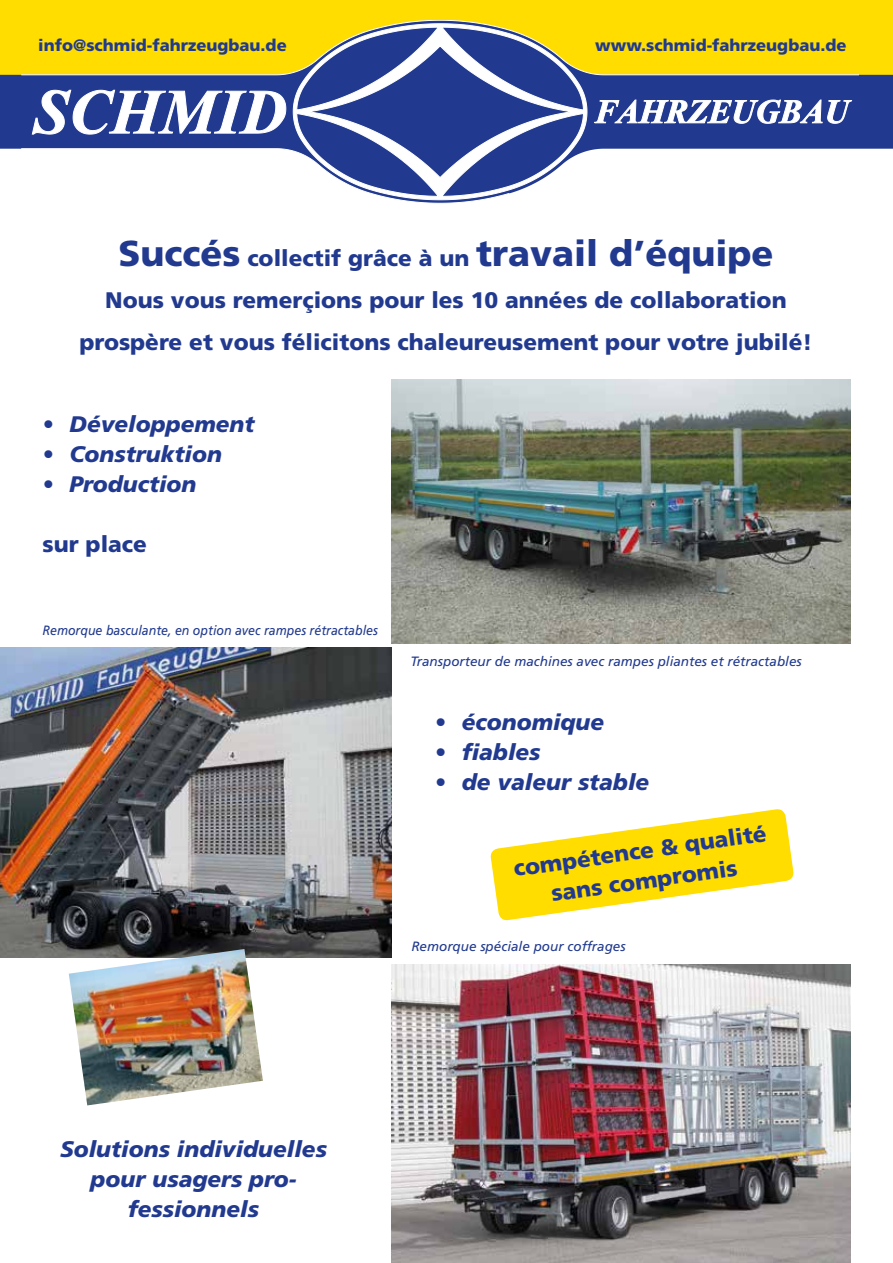
<style>
.page{position:relative;width:893px;height:1263px;background:#fff}
.page>*{position:absolute;margin:0;border:0;box-sizing:border-box;transform-origin:0 0}
.t1{font:900 36px "Frutiger";color:#213a8f}
.t2{font:900 22.5px/42px "Frutiger";color:#213a8f;text-align:center}
.t3{font:italic 900 22.5px/30px "Frutiger";color:#213a8f;text-align:center}
.t4{font:900 16.5px "Frutiger";color:#213a8f}
.t5{font:italic 13.5px "Frutiger";color:#213a8f}
.t6{font:italic 13.5px "Frutiger";color:#213a8f;scale:.92 1}
.s1{font-size:22.5px}
</style>
<div class="page">
<div style="left:0;top:0;width:893px;height:85px;background:#fd0"></div>
<img style="left:391px;top:964px;width:459px;height:299px">
<img style="left:391px;top:379px;width:459px;height:264px">
<div style="left:0;top:74px;width:893px;height:75px;background:#213a8f"></div>
<svg style="left:21px;top:20px;width:838px;height:183px"></svg>
<svg style="left:297px;top:27px;width:287px;height:170px"></svg>
<svg style="left:255px;top:94px;width:21px;height:37px"></svg>
<svg style="left:625px;top:107px;width:6px;height:7px"></svg>
<svg style="left:675px;top:102px;width:7px;height:9px"></svg>
<svg style="left:786px;top:101px;width:11px;height:22px"></svg>
<svg style="left:810px;top:107px;width:6px;height:7px"></svg>
<img style="left:0;top:648px;width:391px;height:310px">
<img style="left:69px;top:949px;width:194px;height:156px">
<svg style="left:490px;top:809px;width:304px;height:112px"></svg>
<p class="t4" style="left:38px;top:36px;width:250px">info@schmid-fahrzeugbau.de</p>
<p class="t4" style="left:595px;top:36px;width:253px">www.schmid-fahrzeugbau.de</p>
<h1 class="t1" style="left:118px;top:231px;width:656px">Succés <span class="s1">collectif grâce à un</span> travail d’équipe</h1>
<p class="t2" style="left:79px;top:279px;width:735px">Nous vous remerçions pour les 10 années de collaboration prospère et vous félicitons chaleureusement pour votre jubilé!</p>
<p class="t3" style="left:43px;top:409px;width:213px">• Développement</p>
<p class="t3" style="left:43px;top:439px;width:181px">• Construktion</p>
<p class="t3" style="left:43px;top:469px;width:156px">• Production</p>
<p class="t2" style="left:43px;top:523px;width:106px">sur place</p>
<p class="t6" style="left:43px;top:622px;width:366px">Remorque basculante, en option avec rampes rétractables</p>
<p class="t5" style="left:410px;top:653px;width:393px">Transporteur de machines avec rampes pliantes et rétractables</p>
<p class="t3" style="left:435px;top:707px;width:171px">• économique</p>
<p class="t3" style="left:435px;top:737px;width:107px">• fiables</p>
<p class="t3" style="left:435px;top:767px;width:216px">• de valeur stable</p>
<p class="t2" style="left:512px;top:854px;width:257px;line-height:30px;rotate:-8deg">compétence &amp; qualité sans compromis</p>
<p class="t5" style="left:411px;top:939px;width:216px">Remorque spéciale pour coffrages</p>
<p class="t3" style="left:60px;top:1134px;width:268px">Solutions individuelles pour usagers pro&shy;fessionnels</p>
</div>
